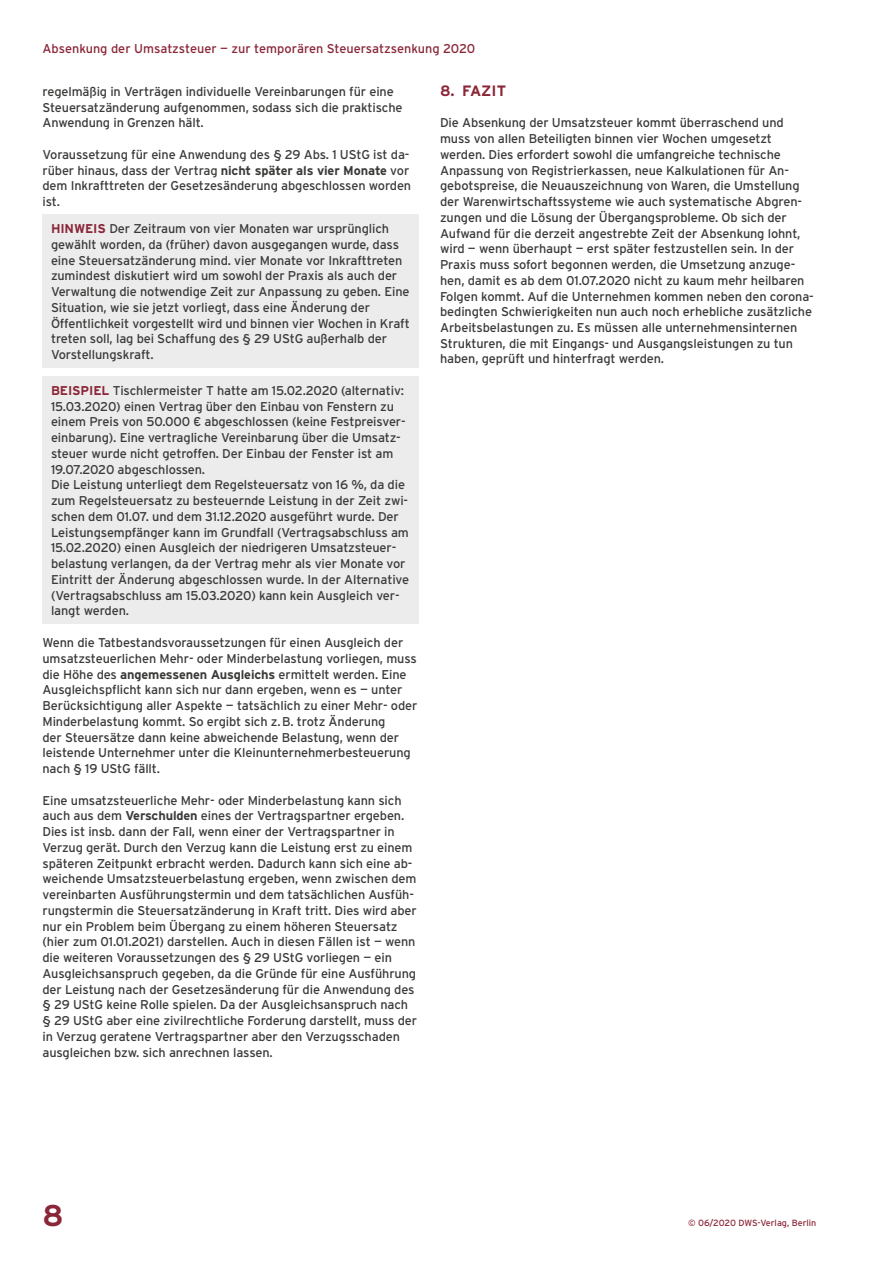
<style>
.page{position:relative;width:893px;height:1263px;background:#fff}
.page>*{position:absolute;margin:0;border:0;box-sizing:border-box;transform-origin:0 0}
.t1{font:700 30px "Interstate";color:#8a2637}
.t2{font:700 15px "Interstate";color:#8a2637}
.t3{font:12.75px/15.8px "Interstate";letter-spacing:-.01em;color:#3a3a39}
.t4{font:12.75px "Interstate";color:#8a2637}
.t5{font:9px "Interstate";color:#8a2637}
.s1{font-weight:700}
.s2{font-weight:700;color:#8a2637}
</style>
<div class="page">
<div style="left:43px;top:215px;width:376px;height:153px;background:#ececec"></div>
<div style="left:43px;top:376px;width:376px;height:248px;background:#ececec"></div>
<p class="t4" style="left:43px;top:40px;width:434px">Absenkung der Umsatzsteuer — zur temporären Steuersatzsenkung 2020</p>
<p class="t3" style="left:43px;top:83px;width:362px">regelmäßig in Verträgen individuelle Vereinbarungen für eine<br>Steuersatzänderung aufgenommen, sodass sich die praktische<br>Anwendung in Grenzen hält.</p>
<p class="t3" style="left:43px;top:146px;width:370px">Voraussetzung für eine Anwendung des § 29 Abs. 1 UStG ist da&shy;rüber hinaus, dass der Vertrag <span class="s1">nicht später als vier Monate</span> vor dem Inkrafttreten der Gesetzesänderung abgeschlossen worden ist.</p>
<p class="t3" style="left:51px;top:221px;width:360px"><span class="s2">HINWEIS</span> Der Zeitraum von vier Monaten war ursprünglich gewählt worden, da (früher) davon ausgegangen wurde, dass eine Steuersatzänderung mind. vier Monate vor Inkrafttreten zumindest diskutiert wird um sowohl der Praxis als auch der Verwaltung die notwendige Zeit zur Anpassung zu geben. Eine Situation, wie sie jetzt vorliegt, dass eine Änderung der Öffentlichkeit vorgestellt wird und binnen vier Wochen in Kraft treten soll, lag bei Schaffung des § 29 UStG außerhalb der Vorstellungskraft.</p>
<p class="t3" style="left:51px;top:382px;width:360px"><span class="s2">BEISPIEL</span> Tischlermeister T hatte am 15.02.2020 (alternativ:<br>15.03.2020) einen Vertrag über den Einbau von Fenstern zu einem Preis von 50.000 € abgeschlossen (keine Festpreisver&shy;einbarung). Eine vertragliche Vereinbarung über die Umsatz&shy;steuer wurde nicht getroffen. Der Einbau der Fenster ist am 19.07.2020 abgeschlossen.<br>Die Leistung unterliegt dem Regelsteuersatz von 16 %, da die zum Regelsteuersatz zu besteuernde Leistung in der Zeit zwi&shy;schen dem 01.07. und dem 31.12.2020 ausgeführt wurde. Der Leistungsempfänger kann im Grundfall (Vertragsabschluss am 15.02.2020) einen Ausgleich der niedrigeren Umsatzsteuer&shy;belastung verlangen, da der Vertrag mehr als vier Monate vor Eintritt der Änderung abgeschlossen wurde. In der Alternative (Vertragsabschluss am 15.03.2020) kann kein Ausgleich ver&shy;langt werden.</p>
<p class="t3" style="left:43px;top:634px;width:376px">Wenn die Tatbestandsvoraussetzungen für einen Ausgleich der umsatzsteuerlichen Mehr- oder Minderbelastung vorliegen, muss die Höhe des <span class="s1">angemessenen Ausgleichs</span> ermittelt werden. Eine Ausgleichspflicht kann sich nur dann ergeben, wenn es — unter Berücksichtigung aller Aspekte — tatsächlich zu einer Mehr- oder Minderbelastung kommt. So ergibt sich z.B. trotz Änderung<br>der Steuersätze dann keine abweichende Belastung, wenn der leistende Unternehmer unter die Kleinunternehmerbesteuerung nach § 19 UStG fällt.</p>
<p class="t3" style="left:43px;top:792px;width:376px">Eine umsatzsteuerliche Mehr- oder Minderbelastung kann sich auch aus dem <span class="s1">Verschulden</span> eines der Vertragspartner ergeben.<br>Dies ist insb. dann der Fall, wenn einer der Vertragspartner in Verzug gerät. Durch den Verzug kann die Leistung erst zu einem späteren Zeitpunkt erbracht werden. Dadurch kann sich eine ab&shy;weichende Umsatzsteuerbelastung ergeben, wenn zwischen dem vereinbarten Ausführungstermin und dem tatsächlichen Ausfüh&shy;rungstermin die Steuersatzänderung in Kraft tritt. Dies wird aber nur ein Problem beim Übergang zu einem höheren Steuersatz (hier zum 01.01.2021) darstellen. Auch in diesen Fällen ist — wenn die weiteren Voraussetzungen des § 29 UStG vorliegen — ein Ausgleichsanspruch gegeben, da die Gründe für eine Ausführung der Leistung nach der Gesetzesänderung für die Anwendung des § 29 UStG keine Rolle spielen. Da der Ausgleichsanspruch nach § 29 UStG aber eine zivilrechtliche Forderung darstellt, muss der in Verzug geratene Vertragspartner aber den Verzugsschaden ausgleichen bzw. sich anrechnen lassen.</p>
<p class="t2" style="left:440px;top:81px;width:68px">8. FAZIT</p>
<p class="t3" style="left:440px;top:115px;width:374px">Die Absenkung der Umsatzsteuer kommt überraschend und muss von allen Beteiligten binnen vier Wochen umgesetzt werden. Dies erfordert sowohl die umfangreiche technische Anpassung von Registrierkassen, neue Kalkulationen für An&shy;gebotspreise, die Neuauszeichnung von Waren, die Umstellung der Warenwirtschaftssysteme wie auch systematische Abgren&shy;zungen und die Lösung der Übergangsprobleme. Ob sich der Aufwand für die derzeit angestrebte Zeit der Absenkung lohnt, wird — wenn überhaupt — erst später festzustellen sein. In der Praxis muss sofort begonnen werden, die Umsetzung anzuge&shy;hen, damit es ab dem 01.07.2020 nicht zu kaum mehr heilbaren Folgen kommt. Auf die Unternehmen kommen neben den corona&shy;bedingten Schwierigkeiten nun auch noch erhebliche zusätzliche Arbeitsbelastungen zu. Es müssen alle unternehmensinternen Strukturen, die mit Eingangs- und Ausgangsleistungen zu tun haben, geprüft und hinterfragt werden.</p>
<h1 class="t1" style="left:43px;top:1197px;width:23px">8</h1>
<p class="t5" style="left:688px;top:1217px;width:130px">© 06/2020 DWS-Verlag, Berlin</p>
</div>
